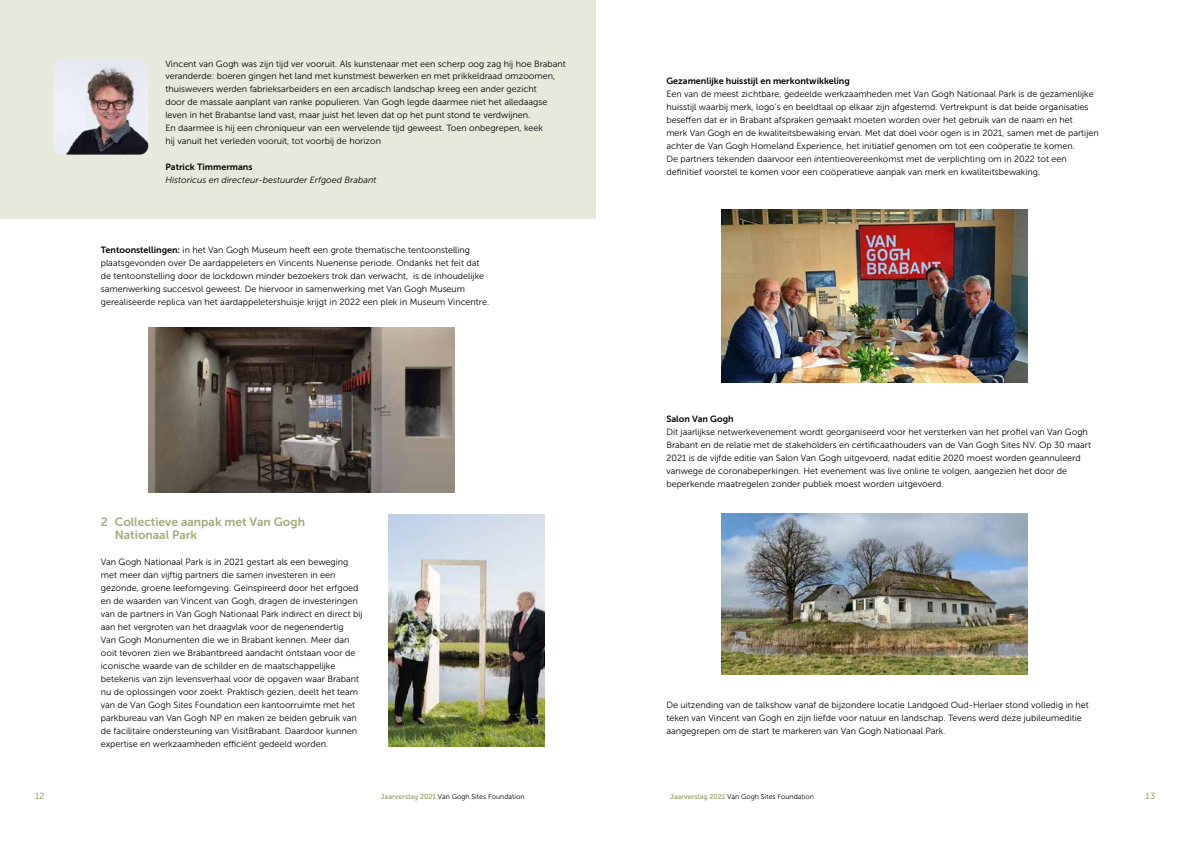
<style>
.page{position:relative;width:1191px;height:842px;background:#fff}
.page>*{position:absolute;margin:0;border:0;box-sizing:border-box;transform-origin:0 0}
.t1{font:12px/13px "Museo Sans 700";color:#a2ab7c}
.t2{font:9px/13px "Museo Sans 300";color:#000}
.t3{font:9px "Museo Sans 700";color:#000}
.t4{font:italic 9px "Museo Sans 300";color:#000}
.t5{font:9px "Museo Sans 500";color:#a2ab7c}
.t6{font:7px "Museo Sans 300";color:#000}
.s1{font-family:"Museo Sans 700"}
.s2{font-family:"Museo Sans 700";color:#a2ab7c}
</style>
<div class="page">
<div style="left:0;top:0;width:595px;height:218px;background:#e7e9dc"></div>
<img style="left:53px;top:60px;width:95px;height:95px">
<img style="left:149px;top:327px;width:306px;height:165px">
<img style="left:388px;top:514px;width:156px;height:233px">
<img style="left:721px;top:209px;width:306px;height:173px">
<img style="left:721px;top:513px;width:306px;height:161px">
<p class="t2" style="left:165px;top:57px;width:402px">Vincent van Gogh was zijn tijd ver vooruit. Als kunstenaar met een scherp oog zag hij hoe Brabant veranderde: boeren gingen het land met kunstmest bewerken en met prikkeldraad omzoomen, thuiswevers werden fabrieksarbeiders en een arcadisch landschap kreeg een ander gezicht<br>door de massale aanplant van ranke populieren. Van Gogh legde daarmee niet het alledaagse leven in het Brabantse land vast, maar juist het leven dat op het punt stond te verdwijnen.<br>En daarmee is hij een chroniqueur van een wervelende tijd geweest. Toen onbegrepen, keek<br>hij vanuit het verleden vooruit, tot voorbij de horizon</p>
<p class="t3" style="left:165px;top:162px;width:89px">Patrick Timmermans</p>
<p class="t4" style="left:165px;top:176px;width:213px">Historicus en directeur-bestuurder Erfgoed Brabant</p>
<p class="t2" style="left:101px;top:243px;width:390px"><span class="s1">Tentoonstellingen:</span> in het Van Gogh Museum heeft een grote thematische tentoonstelling plaatsgevonden over De aardappeleters en Vincents Nuenense periode. Ondanks het feit dat de tentoonstelling door de lockdown minder bezoekers trok dan verwacht, is de inhoudelijke samenwerking succesvol geweest. De hiervoor in samenwerking met Van Gogh Museum gerealiseerde replica van het aardappeletershuisje krijgt in 2022 een plek in Museum Vincentre.</p>
<h1 class="t1" style="left:115px;top:515px;width:192px;text-indent:-14px">2 Collectieve aanpak met Van Gogh<br>Nationaal Park</h1>
<p class="t2" style="left:101px;top:555px;width:263px">Van Gogh Nationaal Park is in 2021 gestart als een beweging met meer dan vijftig partners die samen investeren in een gezonde, groene leefomgeving. Geïnspireerd door het erfgoed en de waarden van Vincent van Gogh, dragen de investeringen van de partners in Van Gogh Nationaal Park indirect en direct bij aan het vergroten van het draagvlak voor de negenendertig<br>Van Gogh Monumenten die we in Brabant kennen. Meer dan ooit tevoren zien we Brabantbreed aandacht ontstaan voor de iconische waarde van de schilder en de maatschappelijke betekenis van zijn levensverhaal voor de opgaven waar Brabant nu de oplossingen voor zoekt. Praktisch gezien, deelt het team van de Van Gogh Sites Foundation een kantoorruimte met het parkbureau van Van Gogh NP en maken ze beiden gebruik van de facilitaire ondersteuning van VisitBrabant. Daardoor kunnen expertise en werkzaamheden efficiënt gedeeld worden.</p>
<p class="t3" style="left:666px;top:76px;width:185px">Gezamenlijke huisstijl en merkontwikkeling</p>
<p class="t2" style="left:666px;top:87px;width:434px">Een van de meest zichtbare, gedeelde werkzaamheden met Van Gogh Nationaal Park is de gezamenlijke huisstijl waarbij merk, logo’s en beeldtaal op elkaar zijn afgestemd. Vertrekpunt is dat beide organisaties beseffen dat er in Brabant afspraken gemaakt moeten worden over het gebruik van de naam en het<br>merk Van Gogh en de kwaliteitsbewaking ervan. Met dat doel voor ogen is in 2021, samen met de partijen achter de Van Gogh Homeland Experience, het initiatief genomen om tot een coöperatie te komen.<br>De partners tekenden daarvoor een intentieovereenkomst met de verplichting om in 2022 tot een definitief voorstel te komen voor een coöperatieve aanpak van merk en kwaliteitsbewaking.</p>
<p class="t3" style="left:666px;top:414px;width:69px">Salon Van Gogh</p>
<p class="t2" style="left:666px;top:425px;width:426px">Dit jaarlijkse netwerkevenement wordt georganiseerd voor het versterken van het profiel van Van Gogh Brabant en de relatie met de stakeholders en certificaathouders van de Van Gogh Sites NV. Op 30 maart 2021 is de vijfde editie van Salon Van Gogh uitgevoerd, nadat editie 2020 moest worden geannuleerd vanwege de coronabeperkingen. Het evenement was live online te volgen, aangezien het door de beperkende maatregelen zonder publiek moest worden uitgevoerd.</p>
<p class="t2" style="left:666px;top:698px;width:424px">De uitzending van de talkshow vanaf de bijzondere locatie Landgoed Oud-Herlaer stond volledig in het teken van Vincent van Gogh en zijn liefde voor natuur en landschap. Tevens werd deze jubileumeditie aangegrepen om de start te markeren van Van Gogh Nationaal Park.</p>
<p class="t5" style="left:35px;top:791px;width:11px">12</p>
<p class="t6" style="left:381px;top:793px;width:145px"><span class="s2">Jaarverslag 2021</span> Van Gogh Sites Foundation</p>
<p class="t6" style="left:670px;top:793px;width:145px"><span class="s2">Jaarverslag 2021</span> Van Gogh Sites Foundation</p>
<p class="t5" style="left:1145px;top:791px;width:11px">13</p>
</div>
